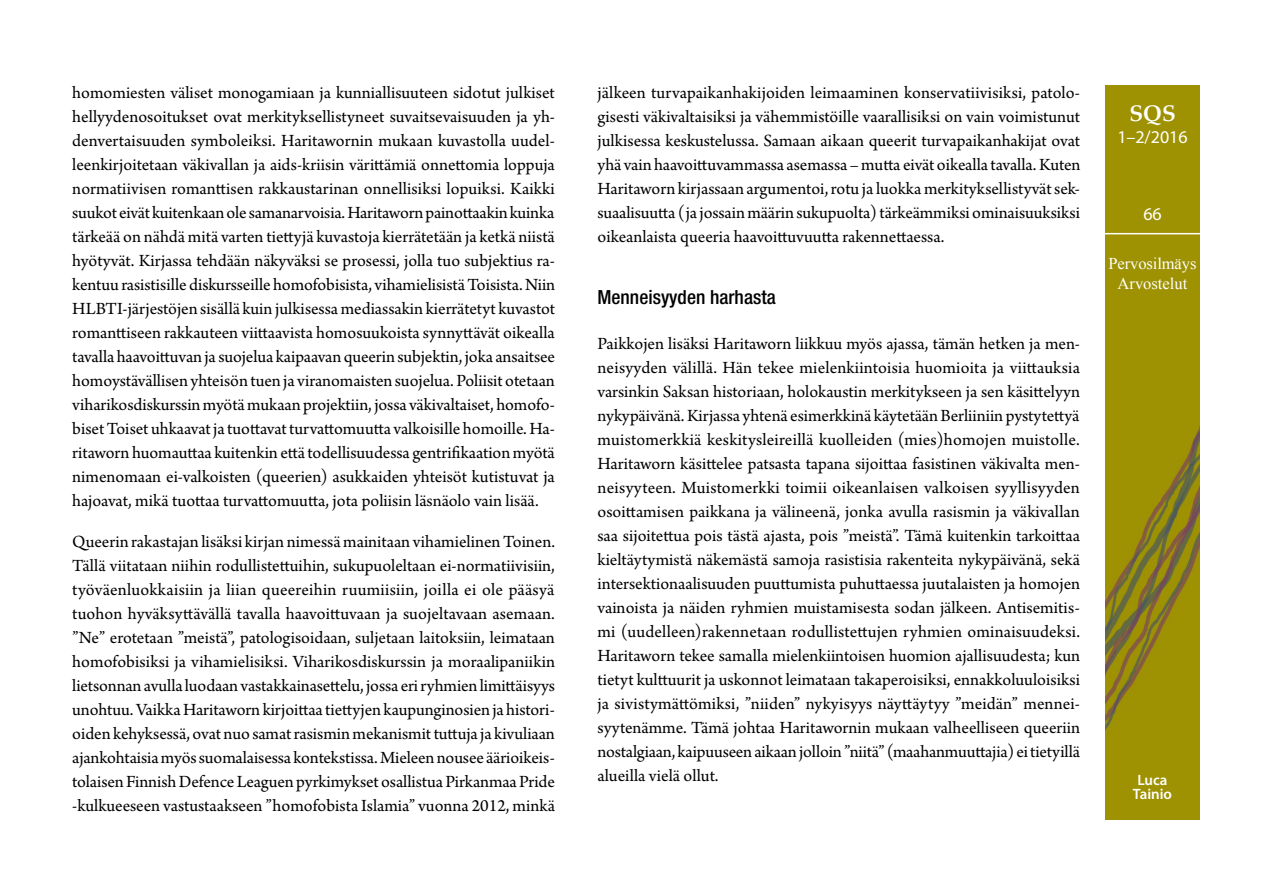
<style>
.page{position:relative;width:1263px;height:893px;background:#fff}
.page>*{position:absolute;margin:0;border:0;box-sizing:border-box;transform-origin:0 0}
.t1{font:700 22.5px "Palatino Linotype";color:#fff}
.Väliotsikko_1_uusi20{font:500 condensed 19.5px "Helvetica Neue";color:#000}
.Leipateksti_suomi-ta{font:18px/24px "Arno Pro";color:#000;text-align:justify}
.t2{font:18px "Myriad Pro";color:#fff}
.t3{font:16.5px/19.8px "Times New Roman";letter-spacing:-.005em;color:#fff;text-align:center}
.t4{font:600 15px/13.5px "Myriad Pro";color:#fff;text-align:center}
</style>
<div class="page">
<img style="left:1106px;top:85px;width:93px;height:735px">
<hr style="left:1101px;top:233px;width:104px;height:1px;background:#fff">
<p class="Leipateksti_suomi-ta" style="left:72px;top:81px;width:484px">homomiesten väliset monogamiaan ja kunniallisuuteen sidotut julkiset hellyydenosoitukset ovat merkityksellistyneet suvaitsevaisuuden ja yh&shy;denvertaisuuden symboleiksi. Haritawornin mukaan kuvastolla uudel&shy;leenkirjoitetaan väkivallan ja aids-kriisin värittämiä onnettomia loppuja normatiivisen romanttisen rakkaustarinan onnellisiksi lopuiksi. Kaikki suukot eivät kuitenkaan ole samanarvoisia. Haritaworn painottaakin kuinka tärkeää on nähdä mitä varten tiettyjä kuvastoja kierrätetään ja ketkä niistä hyötyvät. Kirjassa tehdään näkyväksi se prosessi, jolla tuo subjektius ra&shy;kentuu rasistisille diskursseille homofobisista, vihamielisistä Toisista. Niin HLBTI-järjestöjen sisällä kuin julkisessa mediassakin kierrätetyt kuvastot romanttiseen rakkauteen viittaavista homosuukoista synnyttävät oikealla tavalla haavoittuvan ja suojelua kaipaavan queerin subjektin, joka ansaitsee homoystävällisen yhteisön tuen ja viranomaisten suojelua. Poliisit otetaan viharikosdiskurssin myötä mukaan projektiin, jossa väkivaltaiset, homofo&shy;biset Toiset uhkaavat ja tuottavat turvattomuutta valkoisille homoille. Ha&shy;ritaworn huomauttaa kuitenkin että todellisuudessa gentrifikaation myötä nimenomaan ei-valkoisten (queerien) asukkaiden yhteisöt kutistuvat ja hajoavat, mikä tuottaa turvattomuutta, jota poliisin läsnäolo vain lisää.</p>
<p class="Leipateksti_suomi-ta" style="left:72px;top:530px;width:484px">Queerin rakastajan lisäksi kirjan nimessä mainitaan vihamielinen Toinen.<br>Tällä viitataan niihin rodullistettuihin, sukupuoleltaan ei-normatiivisiin, työväenluokkaisiin ja liian queereihin ruumiisiin, joilla ei ole pääsyä tuohon hyväksyttävällä tavalla haavoittuvaan ja suojeltavaan asemaan. ”Ne” erotetaan ”meistä”, patologisoidaan, suljetaan laitoksiin, leimataan homofobisiksi ja vihamielisiksi. Viharikosdiskurssin ja moraalipaniikin lietsonnan avulla luodaan vastakkainasettelu, jossa eri ryhmien limittäisyys unohtuu. Vaikka Haritaworn kirjoittaa tiettyjen kaupunginosien ja histori&shy;oiden kehyksessä, ovat nuo samat rasismin mekanismit tuttuja ja kivuliaan ajankohtaisia myös suomalaisessa kontekstissa. Mieleen nousee äärioikeis&shy;tolaisen Finnish Defence Leaguen pyrkimykset osallistua Pirkanmaa Pride -kulkueeseen vastustaakseen ”homofobista Islamia” vuonna 2012, minkä</p>
<p class="Leipateksti_suomi-ta" style="left:597px;top:81px;width:484px">jälkeen turvapaikanhakijoiden leimaaminen konservatiivisiksi, patolo&shy;gisesti väkivaltaisiksi ja vähemmistöille vaarallisiksi on vain voimistunut julkisessa keskustelussa. Samaan aikaan queerit turvapaikanhakijat ovat yhä vain haavoittuvammassa asemassa – mutta eivät oikealla tavalla. Kuten Haritaworn kirjassaan argumentoi, rotu ja luokka merkityksellistyvät sek&shy;suaalisuutta (ja jossain määrin sukupuolta) tärkeämmiksi ominaisuuksiksi oikeanlaista queeria haavoittuvuutta rakennettaessa.</p>
<p class="Väliotsikko_1_uusi20" style="left:597px;top:285px;width:180px">Menneisyyden harhasta</p>
<p class="Leipateksti_suomi-ta" style="left:597px;top:333px;width:484px">Paikkojen lisäksi Haritaworn liikkuu myös ajassa, tämän hetken ja men&shy;neisyyden välillä. Hän tekee mielenkiintoisia huomioita ja viittauksia varsinkin Saksan historiaan, holokaustin merkitykseen ja sen käsittelyyn nykypäivänä. Kirjassa yhtenä esimerkkinä käytetään Berliiniin pystytettyä muistomerkkiä keskitysleireillä kuolleiden (mies)homojen muistolle.<br>Haritaworn käsittelee patsasta tapana sijoittaa fasistinen väkivalta men&shy;neisyyteen. Muistomerkki toimii oikeanlaisen valkoisen syyllisyyden osoittamisen paikkana ja välineenä, jonka avulla rasismin ja väkivallan saa sijoitettua pois tästä ajasta, pois ”meistä”. Tämä kuitenkin tarkoittaa kieltäytymistä näkemästä samoja rasistisia rakenteita nykypäivänä, sekä intersektionaalisuuden puuttumista puhuttaessa juutalaisten ja homojen vainoista ja näiden ryhmien muistamisesta sodan jälkeen. Antisemitis&shy;mi (uudelleen)rakennetaan rodullistettujen ryhmien ominaisuudeksi.<br>Haritaworn tekee samalla mielenkiintoisen huomion ajallisuudesta; kun tietyt kulttuurit ja uskonnot leimataan takaperoisiksi, ennakkoluuloisiksi ja sivistymättömiksi, ”niiden” nykyisyys näyttäytyy ”meidän” mennei&shy;syytenämme. Tämä johtaa Haritawornin mukaan valheelliseen queeriin nostalgiaan, kaipuuseen aikaan jolloin ”niitä” (maahanmuuttajia) ei tietyillä alueilla vielä ollut.</p>
<p class="t1" style="left:1129px;top:98px;width:48px">SQS</p>
<p class="t2" style="left:1117px;top:126px;width:72px">1–2/2016</p>
<p class="t2" style="left:1143px;top:203px;width:20px">66</p>
<p class="t3" style="left:1108px;top:253px;width:90px">Pervosilmäys<br>Arvostelut</p>
<p class="t4" style="left:1133px;top:773px;width:41px">Luca<br>Tainio</p>
</div>
